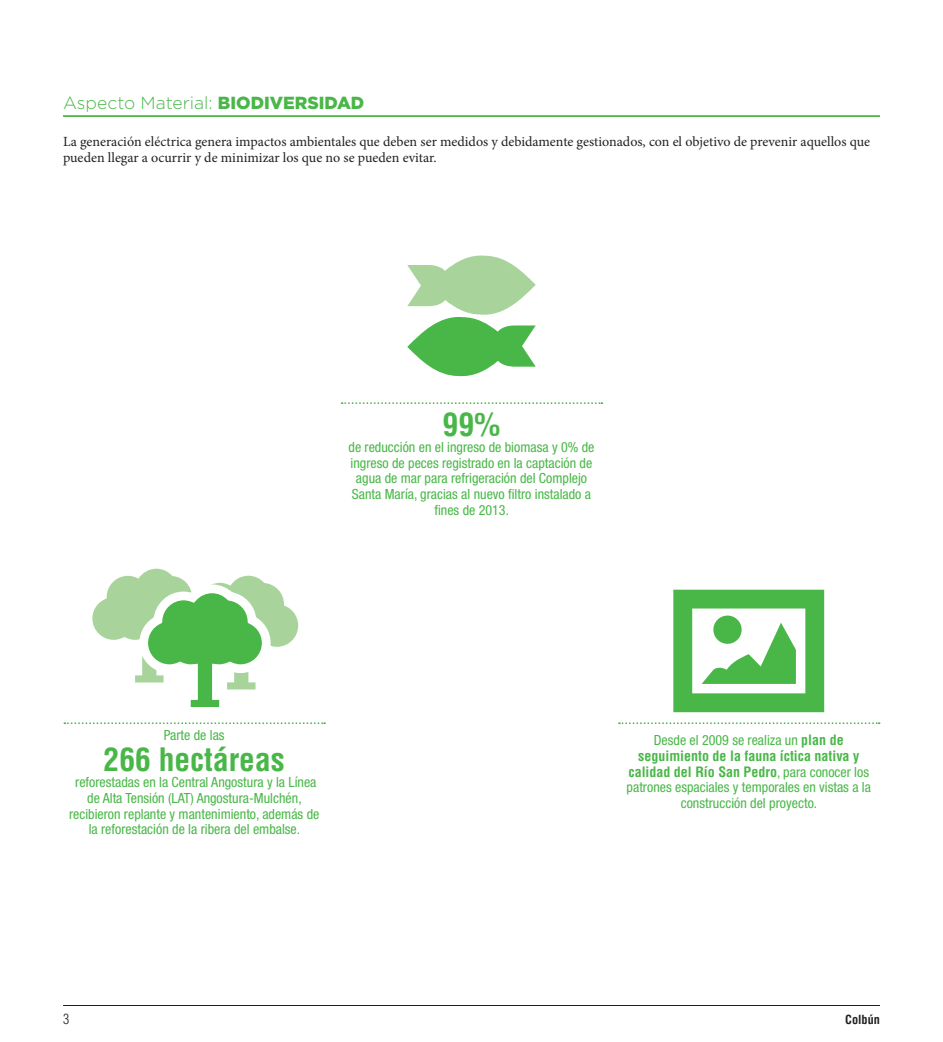
<style>
.page{position:relative;width:943px;height:1042px;background:#fff}
.page>*{position:absolute;margin:0;border:0;box-sizing:border-box;transform-origin:0 0}
.Num_iconos_OK{font:700 condensed 31.5px "Helvetica LT Std";color:#49b748}
.titulo{font:300 17.5px "Gotham";color:#49b748}
.TXT_iconos_OK{font:condensed 14px/15.8px "Helvetica Neue LT Std";color:#49b748;text-align:center}
.Texto{font:14px/16.8px "Minion Pro";color:#231f20}
.t1{font:300 condensed 14px "Helvetica LT Std";color:#231f20}
.t2{font:700 condensed 12.25px "Helvetica LT Std";color:#231f20}
.s1{font-weight:900}
.s2{font-family:"Helvetica LT Std";font-weight:700}
</style>
<div class="page">
<hr style="left:63px;top:1005px;width:817px;height:1px;background:#231f20">
<hr style="left:63px;top:115px;width:817px;height:2px;background:#49b748">
<svg style="left:341px;top:402px;width:261px;height:2px"></svg>
<svg style="left:619px;top:722px;width:260px;height:2px"></svg>
<svg style="left:64px;top:569px;width:261px;height:155px"></svg>
<svg style="left:407px;top:255px;width:128px;height:122px"></svg>
<svg style="left:673px;top:590px;width:151px;height:122px"></svg>
<p class="titulo" style="left:63px;top:91px;width:303px">Aspecto Material: <span class="s1">BIODIVERSIDAD</span></p>
<p class="Texto" style="left:63px;top:133px;width:808px">La generación eléctrica genera impactos ambientales que deben ser medidos y debidamente gestionados, con el objetivo de prevenir aquellos que pueden llegar a ocurrir y de minimizar los que no se pueden evitar.</p>
<p class="Num_iconos_OK" style="left:442px;top:405px;width:59px">99%</p>
<p class="TXT_iconos_OK" style="left:348px;top:439px;width:247px">de reducción en el ingreso de biomasa y 0% de ingreso de peces registrado en la captación de agua de mar para refrigeración del Complejo Santa María, gracias al nuevo filtro instalado a fines de 2013.</p>
<p class="TXT_iconos_OK" style="left:164px;top:727px;width:62px">Parte de las</p>
<p class="Num_iconos_OK" style="left:104px;top:740px;width:183px">266 hectáreas</p>
<p class="TXT_iconos_OK" style="left:69px;top:774px;width:252px">reforestadas en la Central Angostura y la Línea de Alta Tensión (LAT) Angostura-Mulchén, recibieron replante y mantenimiento, además de la reforestación de la ribera del embalse.</p>
<p class="TXT_iconos_OK" style="left:626px;top:732px;width:246px">Desde el 2009 se realiza un <span class="s2">plan de seguimiento de la fauna íctica nativa y calidad del Río San Pedro</span>, para conocer los patrones espaciales y temporales en vistas a la construcción del proyecto.</p>
<p class="t1" style="left:63px;top:1010px;width:8px">3</p>
<p class="t2" style="left:845px;top:1011px;width:36px">Colbún</p>
</div>
